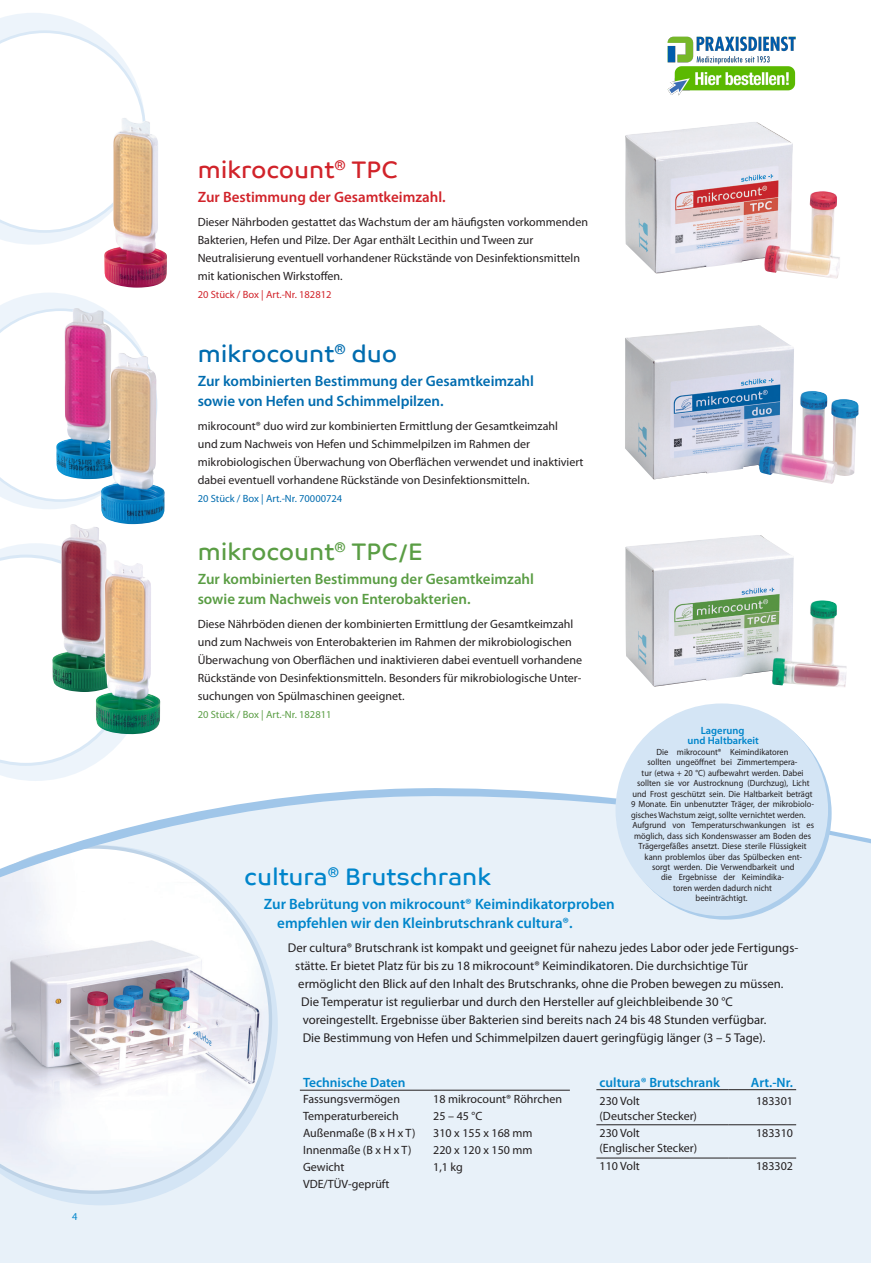
<style>
.page{position:relative;width:893px;height:1263px;background:#fff}
.page>*{position:absolute;margin:0;border:0;box-sizing:border-box;transform-origin:0 0}
.t1{font:24px "Co Text";color:#0085cb}
.t2{font:24px "Co Text";color:#5a9d44}
.t3{font:24px "Co Text";color:#006caf}
.t4{font:24px "Co Text";color:#d1232a}
.t5{font:600 15px/19.5px "Myriad Pro";color:#0085cb}
.t6{font:600 15px/19.5px "Myriad Pro";color:#5a9d44}
.t7{font:600 15px/19.5px "Myriad Pro";color:#006caf}
.t8{font:600 15px "Myriad Pro";color:#d1232a}
.t9{font:600 13.5px "Myriad Pro";color:#0085cb}
.t10{font:12.75px "Myriad Pro";color:#231f20}
.t11{font:12px/18px "Myriad Pro";color:#231f20}
.t12{font:10.5px "Myriad Pro";color:#006caf}
.t13{font:10.5px "Myriad Pro";color:#5a9d44}
.t14{font:10.5px "Myriad Pro";color:#d1232a}
.t15{font:600 10.5px/10.5px "Myriad Pro";color:#0085cb;text-align:center}
.t16{font:10.5px "Myriad Pro";color:#0085cb}
.t17{font:9px "Myriad Pro";color:#231f20;scale:.94 1}
</style>
<div class="page">
<div style="left:0;top:960px;width:871px;height:303px;background:#e8f1f9"></div>
<svg style="left:0;top:960px;width:278px;height:245px;background:#e2edf7"></svg>
<svg style="left:0;top:960px;width:272px;height:234px"></svg>
<svg style="left:0;top:13px;width:145px;height:232px"></svg>
<svg style="left:0;top:543px;width:126px;height:238px"></svg>
<svg style="left:0;top:293px;width:143px;height:216px"></svg>
<hr style="left:300px;top:1090px;width:130px;height:1px;background:#231f20">
<hr style="left:430px;top:1090px;width:140px;height:1px;background:#231f20">
<hr style="left:596px;top:1089px;width:132px;height:1px;background:#231f20">
<hr style="left:728px;top:1089px;width:68px;height:1px;background:#231f20">
<hr style="left:596px;top:1124px;width:132px;height:1px;background:#231f20">
<hr style="left:728px;top:1124px;width:68px;height:1px;background:#231f20">
<hr style="left:596px;top:1158px;width:132px;height:1px;background:#231f20">
<hr style="left:728px;top:1158px;width:68px;height:1px;background:#231f20">
<img style="left:104px;top:118px;width:63px;height:170px">
<img style="left:625px;top:122px;width:215px;height:157px">
<img style="left:625px;top:535px;width:221px;height:152px">
<svg style="left:0;top:788px;width:871px;height:172px;fill:#e8f1f9"></svg>
<svg style="left:619px;top:707px;width:213px;height:213px"></svg>
<div style="left:615px;top:703px;width:213px;height:213px;background:#d4e5f5;border-radius:50%"></div>
<img style="left:56px;top:308px;width:64px;height:171px">
<img style="left:51px;top:524px;width:64px;height:168px">
<img style="left:95px;top:560px;width:65px;height:175px">
<img style="left:101px;top:353px;width:64px;height:171px">
<img style="left:625px;top:325px;width:234px;height:159px">
<img style="left:667px;top:36px;width:129px;height:60px">
<p class="t16" style="left:72px;top:1210px;width:7px">4</p>
<h1 class="t4" style="left:198px;top:155px;width:202px">mikrocount<sup>®</sup> TPC</h1>
<p class="t8" style="left:198px;top:187px;width:249px">Zur Bestimmung der Gesamtkeimzahl.</p>
<p class="t11" style="left:198px;top:212px;width:392px">Dieser Nährboden gestattet das Wachstum der am häufigsten vorkommenden Bakterien, Hefen und Pilze. Der Agar enthält Lecithin und Tween zur Neutralisierung eventuell vorhandener Rückstände von Desinfektionsmitteln mit kationischen Wirkstoffen.</p>
<p class="t14" style="left:198px;top:288px;width:135px">20 Stück / Box | Art.-Nr. 182812</p>
<h1 class="t3" style="left:198px;top:340px;width:201px">mikrocount<sup>®</sup> duo</h1>
<p class="t7" style="left:198px;top:371px;width:338px">Zur kombinierten Bestimmung der Gesamtkeimzahl sowie von Hefen und Schimmelpilzen.</p>
<p class="t11" style="left:198px;top:416px;width:387px">mikrocount® duo wird zur kombinierten Ermittlung der Gesamtkeimzahl<br>und zum Nachweis von Hefen und Schimmelpilzen im Rahmen der mikrobiologischen Überwachung von Oberflächen verwendet und inaktiviert dabei eventuell vorhandene Rückstände von Desinfektionsmitteln.</p>
<p class="t12" style="left:198px;top:492px;width:146px">20 Stück / Box | Art.-Nr. 70000724</p>
<h1 class="t2" style="left:198px;top:538px;width:227px">mikrocount<sup>®</sup> TPC/E</h1>
<p class="t6" style="left:198px;top:569px;width:338px">Zur kombinierten Bestimmung der Gesamtkeimzahl sowie zum Nachweis von Enterobakterien.</p>
<p class="t11" style="left:198px;top:615px;width:386px">Diese Nährböden dienen der kombinierten Ermittlung der Gesamtkeimzahl und zum Nachweis von Enterobakterien im Rahmen der mikrobiologischen Überwachung von Oberflächen und inaktivieren dabei eventuell vorhandene Rückstände von Desinfektionsmitteln. Besonders für mikrobiologische Unter&shy;suchungen von Spülmaschinen geeignet.</p>
<p class="t13" style="left:198px;top:708px;width:135px">20 Stück / Box | Art.-Nr. 182811</p>
<p class="t15" style="left:688px;top:725px;width:73px">Lagerung<br>und Haltbarkeit</p>
<p class="t17" style="left:656px;top:746px;width:142px">Die mikrocount® Keimindikatoren</p>
<p class="t17" style="left:647px;top:757px;width:161px">sollten ungeöffnet bei Zimmertempera-</p>
<p class="t17" style="left:641px;top:767px;width:174px">tur (etwa + 20 °C) aufbewahrt werden. Dabei</p>
<p class="t17" style="left:637px;top:778px;width:185px">sollten sie vor Austrocknung (Durchzug), Licht</p>
<p class="t17" style="left:632px;top:788px;width:193px">und Frost geschützt sein. Die Haltbarkeit beträgt</p>
<p class="t17" style="left:631px;top:799px;width:196px">9 Monate. Ein unbenutzter Träger, der mikrobiolo-</p>
<p class="t17" style="left:631px;top:809px;width:187px">gisches Wachstum zeigt, sollte vernichtet werden.</p>
<p class="t17" style="left:632px;top:820px;width:195px">Aufgrund von Temperaturschwankungen ist es</p>
<p class="t17" style="left:634px;top:830px;width:190px">möglich, dass sich Kondenswasser am Boden des</p>
<p class="t17" style="left:638px;top:841px;width:180px">Trägergefäßes ansetzt. Diese sterile Flüssigkeit</p>
<p class="t17" style="left:644px;top:851px;width:169px">kann problemlos über das Spülbecken ent-</p>
<p class="t17" style="left:652px;top:862px;width:153px">sorgt werden. Die Verwendbarkeit und</p>
<p class="t17" style="left:661px;top:872px;width:132px">die Ergebnisse der Keimindika-</p>
<p class="t17" style="left:673px;top:882px;width:107px">toren werden dadurch nicht</p>
<p class="t17" style="left:695px;top:892px;width:57px">beeinträchtigt.</p>
<h1 class="t1" style="left:244px;top:862px;width:248px">cultura<sup>®</sup> Brutschrank</h1>
<p class="t5" style="left:277px;top:893px;width:339px;text-indent:-14px">Zur Bebrütung von mikrocount® Keimindikatorproben empfehlen wir den Kleinbrutschrank cultura®.</p>
<p class="t10" style="left:288px;top:940px;width:512px">Der cultura® Brutschrank ist kompakt und geeignet für nahezu jedes Labor oder jede Fertigungs-</p>
<p class="t10" style="left:295px;top:958px;width:454px">stätte. Er bietet Platz für bis zu 18 mikrocount® Keimindikatoren. Die durchsichtige Tür</p>
<p class="t10" style="left:298px;top:976px;width:487px">ermöglicht den Blick auf den Inhalt des Brutschranks, ohne die Proben bewegen zu müssen.</p>
<p class="t10" style="left:301px;top:994px;width:433px">Die Temperatur ist regulierbar und durch den Hersteller auf gleichbleibende 30 °C</p>
<p class="t10" style="left:303px;top:1012px;width:465px">voreingestellt. Ergebnisse über Bakterien sind bereits nach 24 bis 48 Stunden verfügbar.</p>
<p class="t10" style="left:303px;top:1030px;width:464px">Die Bestimmung von Hefen und Schimmelpilzen dauert geringfügig länger (3 – 5 Tage).</p>
<p class="t9" style="left:303px;top:1074px;width:104px">Technische Daten</p>
<p class="t11" style="left:303px;top:1090px;width:98px">Fassungsvermögen</p>
<p class="t11" style="left:433px;top:1090px;width:130px">18 mikrocount® Röhrchen</p>
<p class="t11" style="left:303px;top:1107px;width:97px">Temperaturbereich</p>
<p class="t11" style="left:433px;top:1107px;width:51px">25 – 45 °C</p>
<p class="t11" style="left:303px;top:1124px;width:114px">Außenmaße (B x H x T)</p>
<p class="t11" style="left:433px;top:1124px;width:101px">310 x 155 x 168 mm</p>
<p class="t11" style="left:303px;top:1141px;width:110px">Innenmaße (B x H x T)</p>
<p class="t11" style="left:433px;top:1141px;width:101px">220 x 120 x 150 mm</p>
<p class="t11" style="left:303px;top:1158px;width:43px">Gewicht</p>
<p class="t11" style="left:433px;top:1158px;width:31px">1,1 kg</p>
<p class="t11" style="left:303px;top:1175px;width:88px">VDE/TÜV-geprüft</p>
<p class="t9" style="left:600px;top:1073px;width:122px">cultura® Brutschrank</p>
<p class="t9" style="left:751px;top:1073px;width:44px">Art.-Nr.</p>
<p class="t11" style="left:600px;top:1093px;width:99px;line-height:15px">230 Volt (Deutscher Stecker)</p>
<p class="t11" style="left:756px;top:1092px;width:38px">183301</p>
<p class="t11" style="left:600px;top:1125px;width:99px;line-height:15px">230 Volt (Englischer Stecker)</p>
<p class="t11" style="left:756px;top:1124px;width:38px">183310</p>
<p class="t11" style="left:600px;top:1157px;width:42px">110 Volt</p>
<p class="t11" style="left:756px;top:1157px;width:38px">183302</p>
</div>
